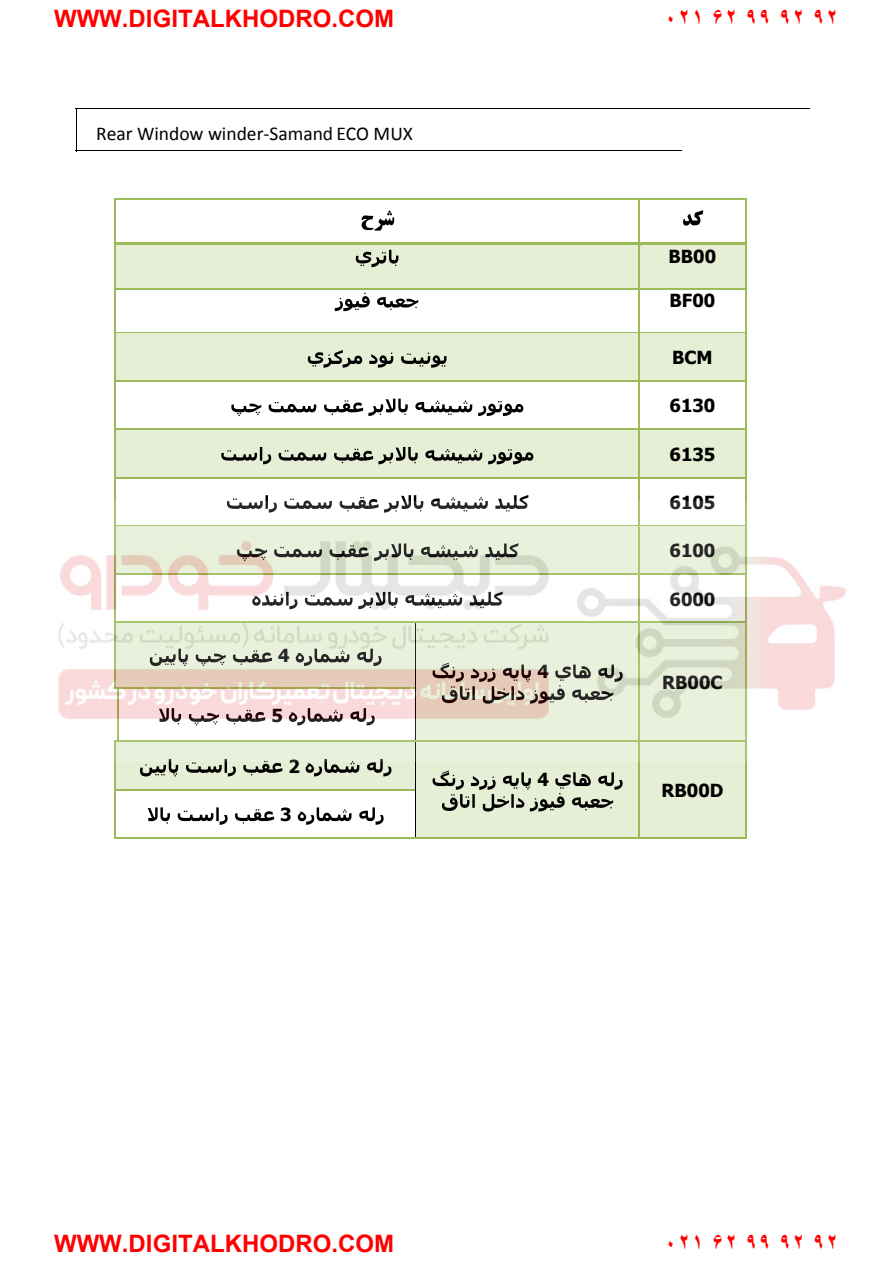
<style>
.page{position:relative;width:893px;height:1263px;background:#fff}
.page>*{position:absolute;margin:0;border:0;box-sizing:border-box;transform-origin:0 0}
.t1{font:700 24px "Arial";color:#f00}
.t2{font:19.5px "Calibri";color:#000}
.t3{font:700 18px "Tahoma";color:#000}
</style>
<div class="page">
<hr style="left:76px;top:108px;width:734px;height:1px;background:#000">
<hr style="left:76px;top:109px;width:1px;height:42px;background:#000">
<hr style="left:76px;top:151px;width:606px;height:1px;background:#000">
<svg style="left:683px;top:210px;width:20px;height:16px"></svg>
<svg style="left:362px;top:210px;width:32px;height:21px"></svg>
<hr style="left:115px;top:198px;width:523px;height:1px;background:#9bbb59">
<hr style="left:640px;top:198px;width:105px;height:1px;background:#9bbb59">
<hr style="left:115px;top:200px;width:1px;height:42px;background:#9bbb59">
<hr style="left:638px;top:200px;width:2px;height:42px;background:#9bbb59">
<hr style="left:745px;top:200px;width:1px;height:42px;background:#9bbb59">
<div style="left:640px;top:245px;width:105px;height:43px;background:#e6eed5"></div>
<div style="left:116px;top:245px;width:522px;height:43px;background:#e6eed5"></div>
<svg style="left:356px;top:250px;width:42px;height:17px"></svg>
<hr style="left:116px;top:242px;width:522px;height:3px;background:#9bbb59">
<hr style="left:638px;top:242px;width:107px;height:3px;background:#9bbb59">
<hr style="left:115px;top:245px;width:1px;height:43px;background:#9bbb59">
<hr style="left:638px;top:245px;width:2px;height:43px;background:#9bbb59">
<hr style="left:745px;top:245px;width:1px;height:43px;background:#9bbb59">
<svg style="left:335px;top:293px;width:35px;height:18px"></svg>
<svg style="left:377px;top:297px;width:41px;height:13px"></svg>
<hr style="left:116px;top:288px;width:522px;height:1px;background:#9bbb59">
<hr style="left:640px;top:288px;width:105px;height:1px;background:#9bbb59">
<hr style="left:115px;top:289px;width:1px;height:43px;background:#9bbb59">
<hr style="left:638px;top:289px;width:2px;height:43px;background:#9bbb59">
<hr style="left:745px;top:289px;width:1px;height:43px;background:#9bbb59">
<div style="left:640px;top:333px;width:105px;height:47px;background:#e6eed5"></div>
<div style="left:116px;top:333px;width:522px;height:47px;background:#e6eed5"></div>
<svg style="left:308px;top:350px;width:54px;height:18px"></svg>
<svg style="left:369px;top:353px;width:24px;height:15px"></svg>
<svg style="left:401px;top:353px;width:45px;height:15px"></svg>
<hr style="left:116px;top:332px;width:522px;height:1px;background:#9bbb59">
<hr style="left:640px;top:332px;width:105px;height:1px;background:#9bbb59">
<hr style="left:115px;top:333px;width:1px;height:47px;background:#9bbb59">
<hr style="left:638px;top:333px;width:2px;height:47px;background:#9bbb59">
<hr style="left:745px;top:333px;width:1px;height:47px;background:#9bbb59">
<svg style="left:415px;top:401px;width:57px;height:14px"></svg>
<svg style="left:478px;top:401px;width:45px;height:15px"></svg>
<svg style="left:324px;top:399px;width:84px;height:17px"></svg>
<svg style="left:269px;top:402px;width:47px;height:10px"></svg>
<svg style="left:231px;top:404px;width:30px;height:12px"></svg>
<hr style="left:116px;top:380px;width:522px;height:2px;background:#9bbb59">
<hr style="left:640px;top:380px;width:105px;height:2px;background:#9bbb59">
<hr style="left:115px;top:382px;width:1px;height:47px;background:#9bbb59">
<hr style="left:638px;top:382px;width:2px;height:47px;background:#9bbb59">
<hr style="left:745px;top:382px;width:1px;height:47px;background:#9bbb59">
<div style="left:640px;top:430px;width:105px;height:47px;background:#e6eed5"></div>
<div style="left:116px;top:430px;width:522px;height:47px;background:#e6eed5"></div>
<svg style="left:425px;top:449px;width:57px;height:14px"></svg>
<svg style="left:488px;top:449px;width:45px;height:15px"></svg>
<svg style="left:334px;top:447px;width:84px;height:17px"></svg>
<svg style="left:279px;top:450px;width:47px;height:11px"></svg>
<svg style="left:221px;top:447px;width:50px;height:17px"></svg>
<hr style="left:116px;top:429px;width:522px;height:1px;background:#9bbb59">
<hr style="left:640px;top:429px;width:105px;height:1px;background:#9bbb59">
<hr style="left:115px;top:430px;width:1px;height:47px;background:#9bbb59">
<hr style="left:638px;top:430px;width:2px;height:47px;background:#9bbb59">
<hr style="left:745px;top:430px;width:1px;height:47px;background:#9bbb59">
<svg style="left:431px;top:497px;width:52px;height:4px"></svg>
<svg style="left:498px;top:495px;width:30px;height:6px"></svg>
<svg style="left:359px;top:495px;width:58px;height:6px"></svg>
<svg style="left:233px;top:495px;width:35px;height:6px"></svg>
<hr style="left:116px;top:477px;width:522px;height:1px;background:#9bbb59">
<hr style="left:640px;top:477px;width:105px;height:1px;background:#9bbb59">
<hr style="left:115px;top:478px;width:1px;height:47px;background:#9bbb59">
<hr style="left:638px;top:478px;width:2px;height:47px;background:#9bbb59">
<hr style="left:745px;top:478px;width:1px;height:47px;background:#9bbb59">
<div style="left:640px;top:742px;width:105px;height:95px;background:#e6eed5"></div>
<div style="left:417px;top:742px;width:222px;height:95px;background:#e6eed5"></div>
<svg style="left:432px;top:770px;width:191px;height:41px"></svg>
<div style="left:116px;top:742px;width:299px;height:47px;background:#e6eed5"></div>
<svg style="left:306px;top:762px;width:53px;height:14px"></svg>
<svg style="left:367px;top:762px;width:24px;height:14px"></svg>
<svg style="left:243px;top:762px;width:39px;height:13px"></svg>
<svg style="left:186px;top:762px;width:50px;height:14px"></svg>
<svg style="left:140px;top:762px;width:38px;height:14px"></svg>
<hr style="left:115px;top:742px;width:1px;height:47px;background:#9bbb59">
<hr style="left:415px;top:742px;width:1px;height:47px;background:#000">
<hr style="left:638px;top:742px;width:2px;height:47px;background:#9bbb59">
<hr style="left:745px;top:742px;width:1px;height:47px;background:#9bbb59">
<svg style="left:298px;top:807px;width:53px;height:18px"></svg>
<svg style="left:359px;top:807px;width:25px;height:18px"></svg>
<svg style="left:235px;top:809px;width:39px;height:15px"></svg>
<svg style="left:178px;top:807px;width:50px;height:18px"></svg>
<svg style="left:148px;top:807px;width:22px;height:17px"></svg>
<hr style="left:116px;top:789px;width:299px;height:1px;background:#9bbb59">
<hr style="left:115px;top:791px;width:1px;height:48px;background:#9bbb59">
<hr style="left:115px;top:837px;width:300px;height:2px;background:#9bbb59">
<hr style="left:415px;top:791px;width:1px;height:46px;background:#000">
<hr style="left:415px;top:837px;width:223px;height:2px;background:#9bbb59">
<hr style="left:638px;top:791px;width:2px;height:48px;background:#9bbb59">
<hr style="left:640px;top:837px;width:105px;height:2px;background:#9bbb59">
<hr style="left:745px;top:791px;width:1px;height:48px;background:#9bbb59">
<img style="left:58px;top:501px;width:788px;height:261px">
<p class="t1" style="left:54px;top:2px;width:341px">WWW.DIGITALKHODRO.COM</p>
<p class="t1" style="left:664px;top:2px;width:176px">۰۲۱ ۶۲ ۹۹ ۹۲ ۹۲</p>
<p class="t2" style="left:96px;top:122px;width:318px">Rear Window winder-Samand ECO MUX</p>
<p class="t3" style="left:278px;top:643px;width:13px">4</p>
<p class="t3" style="left:271px;top:703px;width:13px">5</p>
<p class="t3" style="left:289px;top:754px;width:13px">2</p>
<p class="t3" style="left:280px;top:802px;width:13px">3</p>
<p class="t3" style="left:537px;top:659px;width:13px">4</p>
<p class="t3" style="left:537px;top:767px;width:13px">4</p>
<p class="t3" style="left:669px;top:244px;width:49px">BB00</p>
<p class="t3" style="left:670px;top:288px;width:47px">BF00</p>
<p class="t3" style="left:672px;top:345px;width:42px">BCM</p>
<p class="t3" style="left:669px;top:393px;width:47px">6130</p>
<p class="t3" style="left:669px;top:441px;width:47px">6135</p>
<p class="t3" style="left:669px;top:490px;width:47px">6105</p>
<p class="t3" style="left:669px;top:538px;width:47px">6100</p>
<p class="t3" style="left:669px;top:586px;width:47px">6000</p>
<p class="t3" style="left:662px;top:670px;width:62px">RB00C</p>
<p class="t3" style="left:661px;top:778px;width:63px">RB00D</p>
<p class="t1" style="left:54px;top:1227px;width:341px">WWW.DIGITALKHODRO.COM</p>
<p class="t1" style="left:664px;top:1227px;width:176px">۰۲۱ ۶۲ ۹۹ ۹۲ ۹۲</p>
</div>
